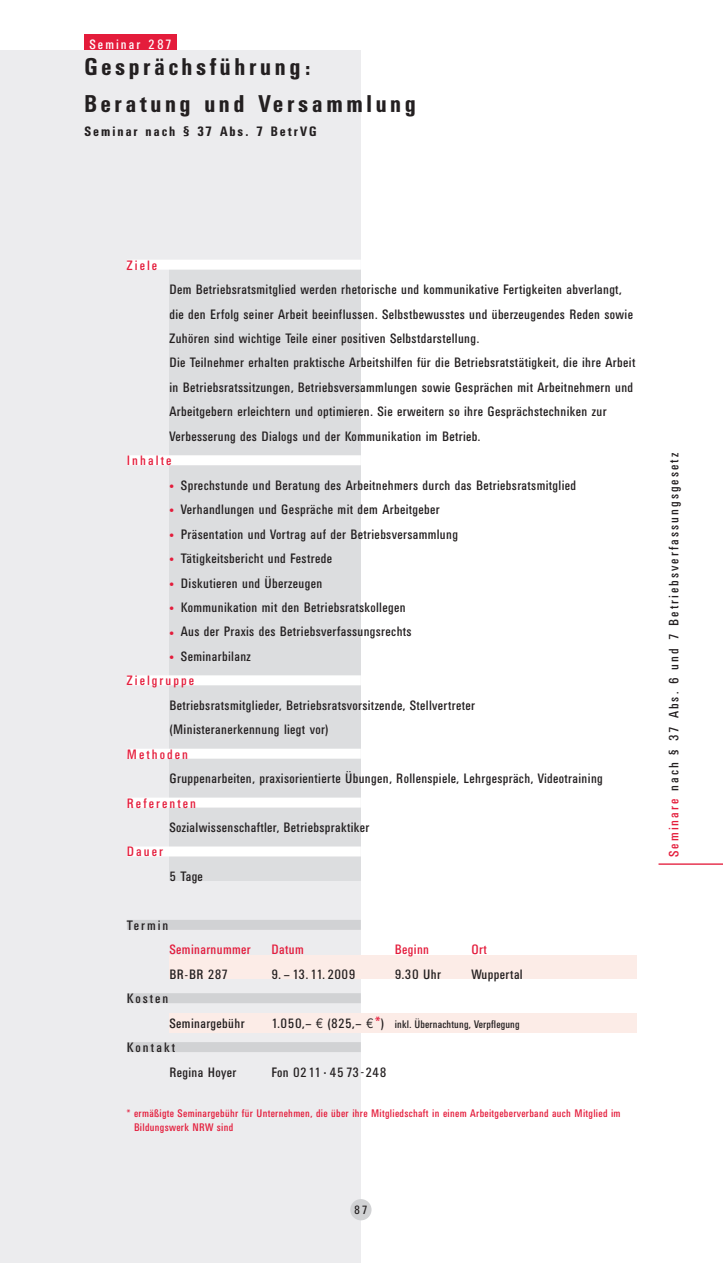
<style>
.page{position:relative;width:723px;height:1263px;background:#fff}
.page>*{position:absolute;margin:0;border:0;box-sizing:border-box;transform-origin:0 0}
.t1{font:700 24px/36.5px "Univers Condensed BQ";letter-spacing:.15em;color:#231f20}
.t2{font:13.5px/24.5px "Univers Condensed BQ";letter-spacing:.025em;color:#231f20}
.t3{font:13.5px "Univers Condensed BQ";letter-spacing:.15em;color:#231f20}
.t4{font:13.5px "Univers Condensed BQ";letter-spacing:.15em;color:#e41c3b}
.t5{font:700 13.5px "Univers Condensed BQ";letter-spacing:.15em;color:#231f20}
.t6{font:13.5px "Univers Condensed BQ";letter-spacing:.025em;color:#e41c3b}
.t7{font:13.5px "Univers Condensed BQ";letter-spacing:.15em;color:#fff}
.t8{font:12px "Univers Condensed BQ";color:#231f20}
.t9{font:10.8px/13.5px "Univers Condensed BQ";letter-spacing:.025em;color:#e41c3b}
.t10{font:10.8px "Univers Condensed BQ";letter-spacing:.01em;color:#231f20}
.s1{color:#e41c3b}
.s2{font-size:13.5px}
.s3{font-family:"Euro Signs BQ";font-size:13.5px}
.s4{font-size:16.5px;color:#e41c3b}
</style>
<div class="page">
<div style="left:0;top:50px;width:361px;height:1213px;background:#ececee"></div>
<div style="left:350px;top:1199px;width:21px;height:21px;background:#d1d2d4;border-radius:50%"></div>
<hr style="left:658px;top:863px;width:65px;height:2px;background:#e41c3b">
<div style="left:84px;top:34px;width:93px;height:15px;background:#e41c3b"></div>
<div style="left:169px;top:955px;width:468px;height:23px;background:#fcece7"></div>
<div style="left:169px;top:270px;width:192px;height:611px;background:#dcdddf"></div>
<div style="left:169px;top:1014px;width:468px;height:19px;background:#fcece7"></div>
<div style="left:127px;top:260px;width:234px;height:10px;background:#fff"></div>
<div style="left:127px;top:455px;width:234px;height:10px;background:#fff"></div>
<div style="left:127px;top:675px;width:234px;height:10px;background:#fff"></div>
<div style="left:127px;top:749px;width:234px;height:10px;background:#fff"></div>
<div style="left:127px;top:798px;width:234px;height:9px;background:#fff"></div>
<div style="left:127px;top:846px;width:234px;height:10px;background:#fff"></div>
<div style="left:127px;top:920px;width:234px;height:10px;background:#d1d2d4"></div>
<div style="left:127px;top:993px;width:234px;height:10px;background:#d1d2d4"></div>
<div style="left:127px;top:1042px;width:234px;height:10px;background:#d1d2d4"></div>
<p class="t7" style="left:89px;top:40px;width:84px">Seminar 287</p>
<h1 class="t1" style="left:84px;top:50px;width:333px">Gesprächsführung:<br>Beratung und Versammlung</h1>
<p class="t5" style="left:84px;top:126px;width:234px">Seminar nach § 37 Abs. 7 BetrVG</p>
<p class="t4" style="left:127px;top:260px;width:32px">Ziele</p>
<p class="t2" style="left:169px;top:278px;width:467px">Dem Betriebsratsmitglied werden rhetorische und kommunikative Fertigkeiten abverlangt, die den Erfolg seiner Arbeit beeinflussen. Selbstbewusstes und überzeugendes Reden sowie Zuhören sind wichtige Teile einer positiven Selbstdarstellung.<br>Die Teilnehmer erhalten praktische Arbeitshilfen für die Betriebsratstätigkeit, die ihre Arbeit in Betriebsratssitzungen, Betriebsversammlungen sowie Gesprächen mit Arbeitnehmern und Arbeitgebern erleichtern und optimieren. Sie erweitern so ihre Gesprächstechniken zur Verbesserung des Dialogs und der Kommunikation im Betrieb.</p>
<p class="t4" style="left:127px;top:456px;width:46px">Inhalte</p>
<p class="t2" style="left:169px;top:474px;width:408px"><span class="s1">•</span> Sprechstunde und Beratung des Arbeitnehmers durch das Betriebsratsmitglied</p>
<p class="t2" style="left:169px;top:498px;width:272px"><span class="s1">•</span> Verhandlungen und Gespräche mit dem Arbeitgeber</p>
<p class="t2" style="left:169px;top:523px;width:290px"><span class="s1">•</span> Präsentation und Vortrag auf der Betriebsversammlung</p>
<p class="t2" style="left:169px;top:547px;width:164px"><span class="s1">•</span> Tätigkeitsbericht und Festrede</p>
<p class="t2" style="left:169px;top:572px;width:154px"><span class="s1">•</span> Diskutieren und Überzeugen</p>
<p class="t2" style="left:169px;top:596px;width:238px"><span class="s1">•</span> Kommunikation mit den Betriebsratskollegen</p>
<p class="t2" style="left:169px;top:620px;width:244px"><span class="s1">•</span> Aus der Praxis des Betriebsverfassungsrechts</p>
<p class="t2" style="left:127px;top:645px;width:125px;text-indent:43px"><span class="s1">•</span> Seminarbilanz<br><span class="s1">Zielgruppe</span></p>
<p class="t2" style="left:169px;top:694px;width:307px">Betriebsratsmitglieder, Betriebsratsvorsitzende, Stellvertreter (Ministeranerkennung liegt vor)</p>
<p class="t4" style="left:127px;top:749px;width:63px">Methoden</p>
<p class="t2" style="left:169px;top:767px;width:435px">Gruppenarbeiten, praxisorientierte Übungen, Rollenspiele, Lehrgespräch, Videotraining</p>
<p class="t4" style="left:127px;top:798px;width:71px">Referenten</p>
<p class="t2" style="left:169px;top:816px;width:201px">Sozialwissenschaftler, Betriebspraktiker</p>
<p class="t4" style="left:127px;top:847px;width:38px">Dauer</p>
<p class="t2" style="left:169px;top:865px;width:35px">5 Tage</p>
<p class="t2" style="left:127px;top:914px;width:43px">Termin</p>
<p class="t6" style="left:169px;top:945px;width:83px">Seminarnummer</p>
<p class="t4" style="left:271px;top:945px;width:34px">Datum</p>
<p class="t4" style="left:395px;top:945px;width:36px">Beginn</p>
<p class="t4" style="left:471px;top:945px;width:17px">Ort</p>
<p class="t2" style="left:169px;top:963px;width:60px">BR-BR 287</p>
<p class="t2" style="left:271px;top:963px;width:86px">9. – 13. 11. 2009</p>
<p class="t2" style="left:395px;top:963px;width:48px">9.30 Uhr</p>
<p class="t2" style="left:471px;top:963px;width:53px">Wuppertal</p>
<p class="t2" style="left:127px;top:987px;width:43px">Kosten</p>
<p class="t2" style="left:169px;top:1012px;width:77px">Seminargebühr</p>
<p class="t10" style="left:271px;top:1020px;width:250px"><span class="s2">1.050,–</span> <span class="s3">F</span> <span class="s2">(825,–</span> <span class="s3">F</span> <span class="s4">*</span><span class="s2">)</span> inkl. Übernachtung, Verpflegung</p>
<p class="t2" style="left:169px;top:1036px;width:69px;text-indent:-43px">Kontakt<br>Regina Hoyer</p>
<p class="t2" style="left:271px;top:1061px;width:117px">Fon 0211 · 4573-248</p>
<p class="t9" style="left:134px;top:1107px;width:488px;text-indent:-7px">* ermäßigte Seminargebühr für Unternehmen, die über ihre Mitgliedschaft in einem Arbeitgeberverband auch Mitglied im<br>Bildungswerk NRW sind</p>
<p class="t8" style="left:354px;top:1205px;width:15px">87</p>
<p class="t3" style="left:669px;top:857px;width:405px;rotate:-90deg"><span class="s1">Seminare</span> nach § 37 Abs. 6 und 7 Betriebsverfassungsgesetz</p>
</div>
